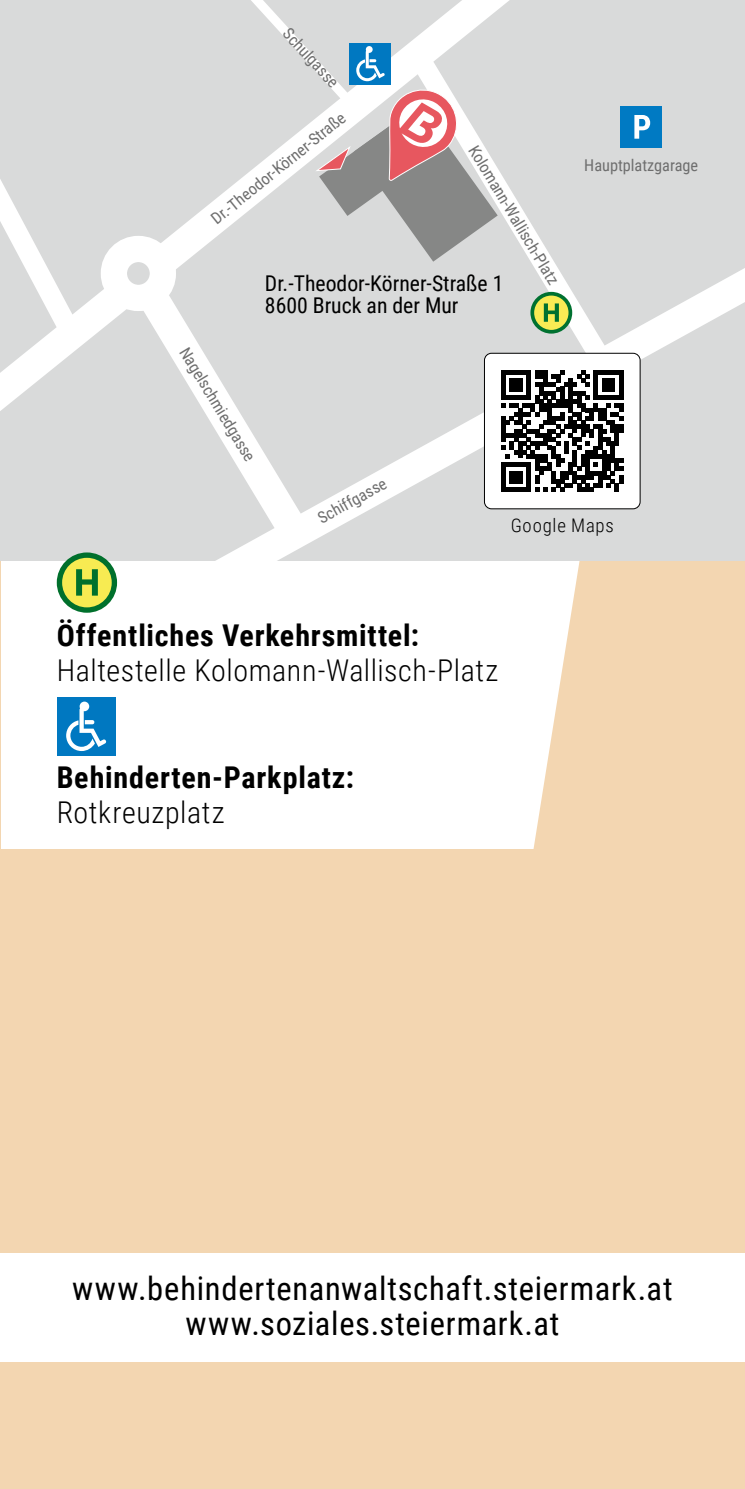
<style>
.page{position:relative;width:745px;height:1489px;background:#fff}
.page>*{position:absolute;margin:0;border:0;box-sizing:border-box;transform-origin:0 0}
.t1{font:32.5px/35px "Roboto Condensed";letter-spacing:.025em;color:#000;text-align:center}
.t2{font:700 30px "Roboto Condensed";letter-spacing:.025em;color:#000}
.t3{font:300 30px "Roboto Condensed";letter-spacing:.02em;color:#000}
.t4{font:21.75px/21.8px "Roboto Condensed";color:#000}
.t5{font:300 18.75px "Roboto Condensed";letter-spacing:.045em;color:#000}
.t6{font:16.25px "Roboto Condensed";color:#6e6e6e}
</style>
<div class="page">
<div style="left:0;top:849px;width:744px;height:639px;background:#f3d6b1"></div>
<svg style="left:519px;top:560px;width:225px;height:289px;fill:#f3d6b1"></svg>
<div style="left:0;top:1253px;width:744px;height:108px;background:#fff"></div>
<svg style="left:744px;top:87px;width:1px;height:258px"></svg>
<div style="left:0;top:0;width:744px;height:560px;background:#d9dada"></div>
<svg style="left:0;top:0;width:662px;height:411px"></svg>
<svg style="left:144px;top:166px;width:600px;height:362px"></svg>
<svg style="left:97px;top:232px;width:239px;height:328px"></svg>
<div style="left:114px;top:249px;width:49px;height:49px;background:#d9dada;border-radius:50%"></div>
<div style="left:101px;top:236px;width:75px;height:75px;border:26px solid #fff;border-radius:50%"></div>
<svg style="left:395px;top:36px;width:235px;height:354px"></svg>
<svg style="left:0;top:0;width:98px;height:361px"></svg>
<div style="left:620px;top:106px;width:41px;height:42px;background:#007ac3"></div>
<svg style="left:634px;top:115px;width:15px;height:24px"></svg>
<svg style="left:172px;top:0;width:325px;height:262px"></svg>
<svg style="left:530px;top:292px;width:42px;height:41px;background:#9bbe65"></svg>
<div style="left:484px;top:353px;width:155px;height:156px;background:#fff;border-radius:7px"></div>
<svg style="left:501px;top:370px;width:122px;height:122px"></svg>
<div style="left:618px;top:475px;width:5px;height:8px;background:#000"></div>
<div style="left:484px;top:353px;width:156px;height:156px;border:1px solid #000;border-radius:7px"></div>
<svg style="left:57px;top:552px;width:60px;height:60px"></svg>
<div style="left:57px;top:697px;width:58px;height:58px;background:#0078c1"></div>
<svg style="left:66px;top:701px;width:41px;height:50px"></svg>
<p class="t6" style="left:294px;top:23px;width:75px;rotate:47deg">Schulgasse</p>
<p class="t6" style="left:206px;top:212px;width:168px;rotate:-39deg">Dr.-Theodor-Körner-Straße</p>
<p class="t6" style="left:482px;top:141px;width:160px;rotate:59deg">Kolomann-Wallisch-Platz</p>
<h3 class="t4" style="left:265px;top:272px;width:240px">Dr.-Theodor-Körner-Straße 1<br>8600 Bruck an der Mur</h3>
<p class="t6" style="left:194px;top:342px;width:131px;rotate:59deg">Nagelschmiedgasse</p>
<p class="t6" style="left:584px;top:154px;width:115px">Hauptplatzgarage</p>
<p class="t6" style="left:313px;top:509px;width:77px;rotate:-29deg">Schiffgasse</p>
<p class="t5" style="left:510px;top:512px;width:105px">Google Maps</p>
<h2 class="t2" style="left:57px;top:613px;width:363px">Öffentliches Verkehrsmittel:</h2>
<h2 class="t3" style="left:57px;top:648px;width:443px">Haltestelle Kolomann-Wallisch-Platz</h2>
<h2 class="t2" style="left:57px;top:756px;width:298px">Behinderten-Parkplatz:</h2>
<h2 class="t3" style="left:57px;top:791px;width:169px">Rotkreuzplatz</h2>
<h1 class="t1" style="left:72px;top:1269px;width:601px">www.behindertenanwaltschaft.steiermark.at www.soziales.steiermark.at</h1>
</div>
